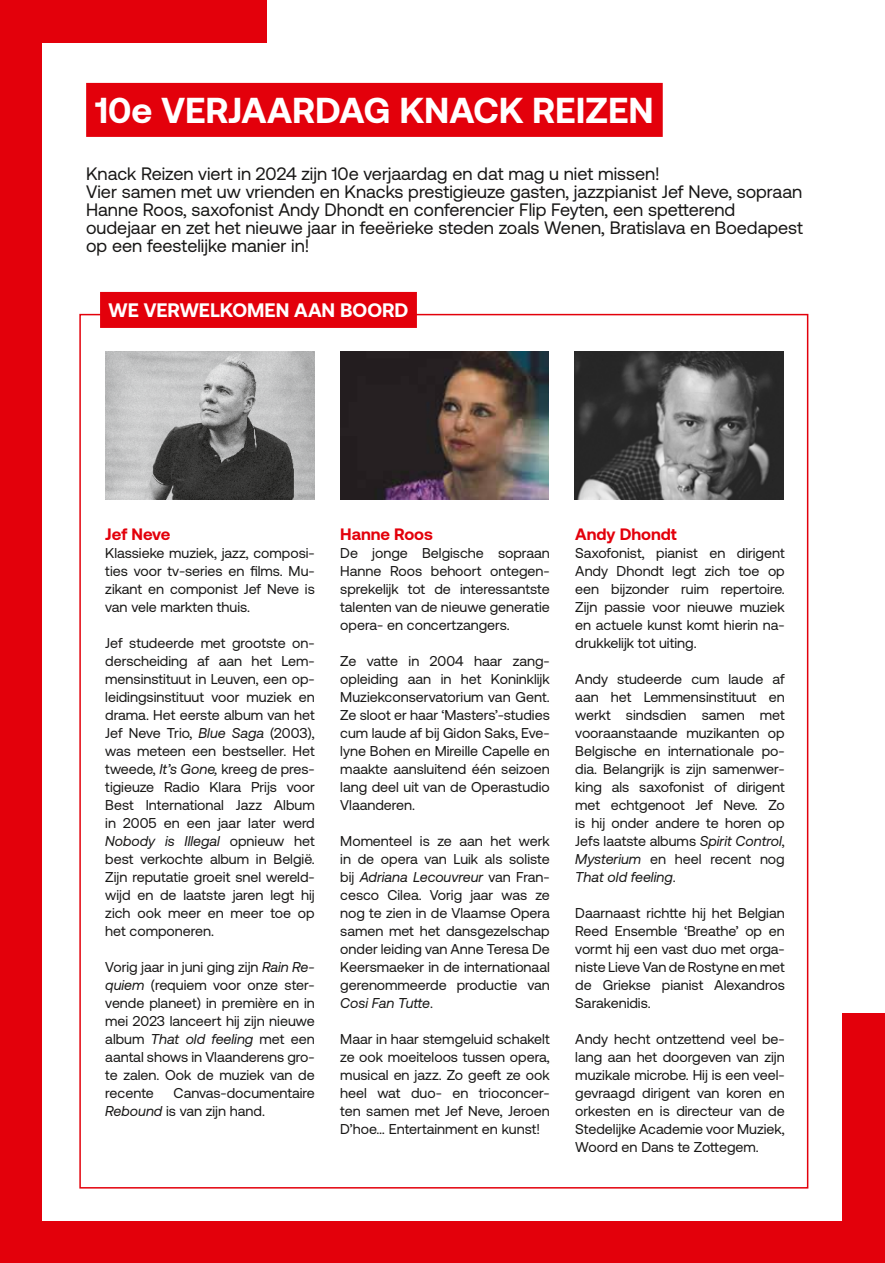
<style>
.page{position:relative;width:885px;height:1263px;background:#fff}
.page>*{position:absolute;margin:0;border:0;box-sizing:border-box;transform-origin:0 0}
.t1{font:700 36px "Aeonik";color:#fff}
.t2{font:700 19.5px "Aeonik";color:#fff}
.t3{font:18px/18px "Aeonik";color:#181716}
.t4{font:700 16.5px "Aeonik";color:#e3000b}
.t5{font:14.25px/18px "Aeonik";color:#181716;text-align:justify}
.s1{font-style:italic}
</style>
<div class="page">
<div style="left:0;top:0;width:884px;height:1263px;background:#e3000b"></div>
<div style="left:266px;top:0;width:618px;height:1012px;background:#fff"></div>
<div style="left:43px;top:43px;width:799px;height:1177px;background:#fff"></div>
<div style="left:86px;top:83px;width:576px;height:54px;background:#e3000b"></div>
<div style="left:100px;top:292px;width:317px;height:36px;background:#e3000b"></div>
<img style="left:105px;top:352px;width:210px;height:147px">
<img style="left:340px;top:352px;width:209px;height:147px">
<img style="left:574px;top:352px;width:209px;height:147px">
<h1 class="t1" style="left:95px;top:90px;width:560px">10e VERJAARDAG KNACK REIZEN</h1>
<p class="t3" style="left:86px;top:165px;width:718px">Knack Reizen viert in 2024 zijn 10e verjaardag en dat mag u niet missen!<br>Vier samen met uw vrienden en Knacks prestigieuze gasten, jazzpianist Jef Neve, sopraan Hanne Roos, saxofonist Andy Dhondt en conferencier Flip Feyten, een spetterend oudejaar en zet het nieuwe jaar in feeërieke steden zoals Wenen, Bratislava en Boedapest op een feestelijke manier in!</p>
<h2 class="t2" style="left:109px;top:299px;width:301px">WE VERWELKOMEN AAN BOORD</h2>
<p class="t4" style="left:105px;top:525px;width:67px">Jef Neve</p>
<p class="t5" style="left:105px;top:544px;width:211px">Klassieke muziek, jazz, composi&shy;ties voor tv-series en films. Mu&shy;zikant en componist Jef Neve is van vele markten thuis.</p>
<p class="t5" style="left:105px;top:634px;width:211px">Jef studeerde met grootste on&shy;derscheiding af aan het Lem&shy;mensinstituut in Leuven, een op&shy;leidingsinstituut voor muziek en drama. Het eerste album van het Jef Neve Trio, <span class="s1">Blue Saga</span> (2003), was meteen een bestseller. Het tweede, <span class="s1">It’s Gone,</span> kreeg de pres&shy;tigieuze Radio Klara Prijs voor Best International Jazz Album in 2005 en een jaar later werd <span class="s1">Nobody is Illegal</span> opnieuw het best verkochte album in België.<br>Zijn reputatie groeit snel wereld&shy;wijd en de laatste jaren legt hij zich ook meer en meer toe op het componeren.</p>
<p class="t5" style="left:105px;top:958px;width:211px">Vorig jaar in juni ging zijn <span class="s1">Rain Re&shy;quiem</span> (requiem voor onze ster&shy;vende planeet) in première en in mei 2023 lanceert hij zijn nieuwe album <span class="s1">That old feeling</span> met een aantal shows in Vlaanderens gro&shy;te zalen. Ook de muziek van de recente</p>
<p class="t5" style="left:105px;top:1084px;width:211px;text-indent:68px">Canvas-documentaire<br><span class="s1">Rebound</span> is van zijn hand.</p>
<p class="t4" style="left:340px;top:525px;width:94px">Hanne Roos</p>
<p class="t5" style="left:340px;top:544px;width:211px">De jonge Belgische sopraan Hanne Roos behoort ontegen&shy;sprekelijk tot de interessantste talenten van de nieuwe generatie opera- en concertzangers.</p>
<p class="t5" style="left:340px;top:652px;width:211px">Ze vatte in 2004 haar zang&shy;opleiding aan in het Koninklijk Muziekconservatorium van Gent.<br>Ze sloot er haar ‘Masters’-studies cum laude af bij Gidon Saks, Eve&shy;lyne Bohen en Mireille Capelle en maakte aansluitend één seizoen lang deel uit van de Operastudio Vlaanderen.</p>
<p class="t5" style="left:340px;top:832px;width:211px">Momenteel is ze aan het werk in de opera van Luik als soliste bij <span class="s1">Adriana Lecouvreur</span> van Fran&shy;cesco Cilea. Vorig jaar was ze nog te zien in de Vlaamse Opera samen met het dansgezelschap onder leiding van Anne Teresa De Keersmaeker in de internationaal gerenommeerde productie van <span class="s1">Cosi Fan Tutte</span>.</p>
<p class="t5" style="left:340px;top:1030px;width:211px">Maar in haar stemgeluid schakelt ze ook moeiteloos tussen opera, musical en jazz. Zo geeft ze ook heel wat duo- en trioconcer&shy;ten samen met Jef Neve, Jeroen D’hoe… Entertainment en kunst!</p>
<p class="t4" style="left:575px;top:525px;width:103px">Andy Dhondt</p>
<p class="t5" style="left:575px;top:544px;width:211px">Saxofonist, pianist en dirigent Andy Dhondt legt zich toe op een bijzonder ruim repertoire.<br>Zijn passie voor nieuwe muziek en actuele kunst komt hierin na&shy;drukkelijk tot uiting.</p>
<p class="t5" style="left:575px;top:670px;width:211px">Andy studeerde cum laude af aan het Lemmensinstituut en werkt sindsdien samen met vooraanstaande muzikanten op Belgische en internationale po&shy;dia. Belangrijk is zijn samenwer&shy;king als saxofonist of dirigent met echtgenoot Jef Neve. Zo is hij onder andere te horen op Jefs laatste albums <span class="s1">Spirit Control</span>, <span class="s1">Mysterium</span> en heel recent nog <span class="s1">That old feeling</span>.</p>
<p class="t5" style="left:575px;top:904px;width:211px">Daarnaast richtte hij het Belgian Reed Ensemble ‘Breathe’ op en vormt hij een vast duo met orga&shy;niste Lieve Van de Rostyne en met de Griekse pianist Alexandros Sarakenidis.</p>
<p class="t5" style="left:575px;top:1030px;width:211px">Andy hecht ontzettend veel be&shy;lang aan het doorgeven van zijn muzikale microbe. Hij is een veel&shy;gevraagd dirigent van koren en orkesten en is directeur van de Stedelijke Academie voor Muziek, Woord en Dans te Zottegem.</p>
</div>
